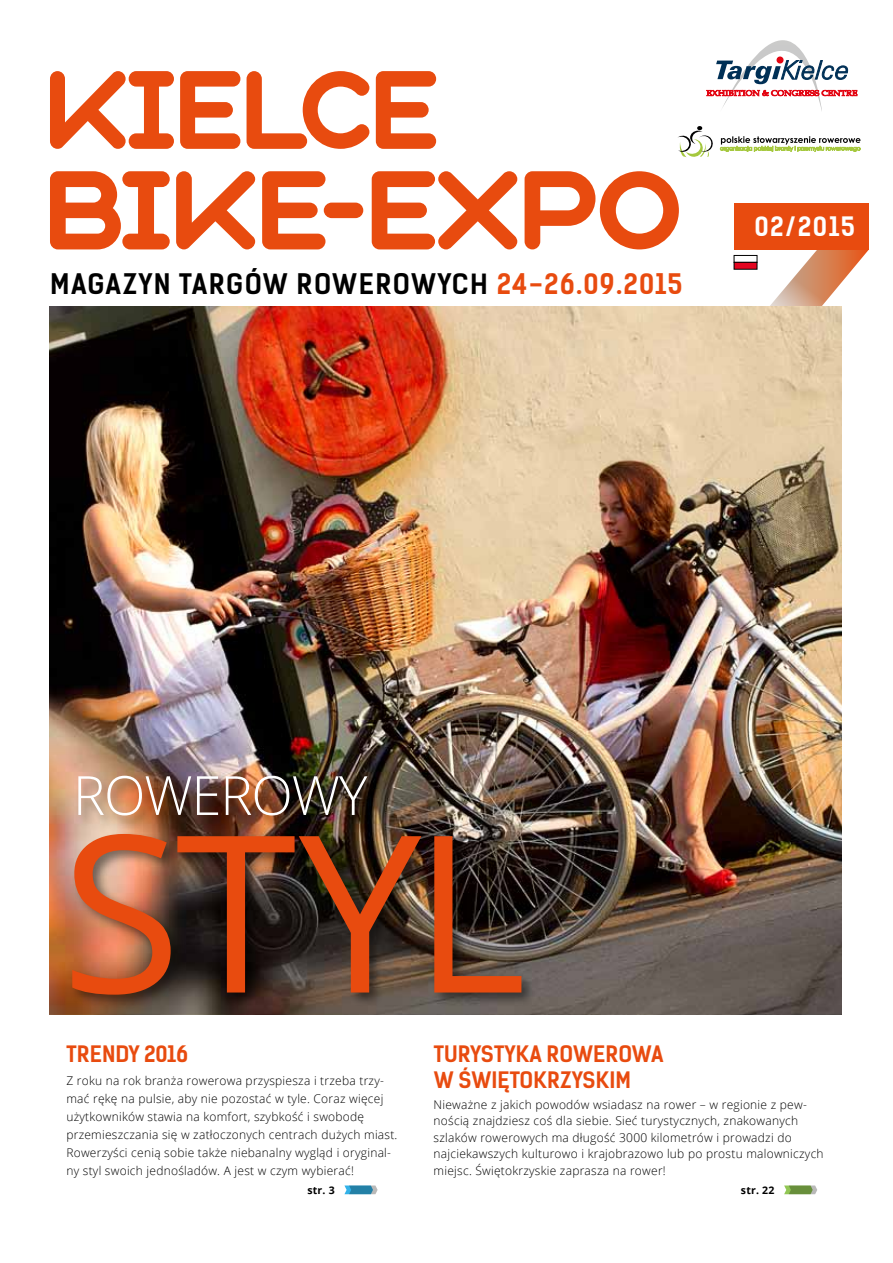
<style>
.page{position:relative;width:893px;height:1263px;background:#fff}
.page>*{position:absolute;margin:0;border:0;box-sizing:border-box;transform-origin:0 0}
.t1{font:219px "Open Sans";color:#e84b0f}
.t2{font:300 54.15px "Open Sans";letter-spacing:-.02em;color:#fff}
.t3{font:700 27px "Kelson Sans";letter-spacing:.04em;color:#000}
.t4{font:700 25.5px "Kelson Sans";letter-spacing:.06em;color:#fff}
.t5{font:700 21.6px/25.5px "Kelson Sans";letter-spacing:.005em;color:#e84b0f}
.t6{font:300 12px/18px "Open Sans";letter-spacing:.02em;color:#000}
.t7{font:700 10.5px "Open Sans";color:#000}
.s1{color:#e84b0f}
</style>
<div class="page">
<svg style="left:721px;top:250px;width:148px;height:57px"></svg>
<img style="left:50px;top:307px;width:792px;height:707px">
<div style="left:734px;top:255px;width:23px;height:7px;background:#fff"></div>
<div style="left:734px;top:255px;width:23px;height:7px;border:1px solid #000"></div>
<div style="left:734px;top:262px;width:23px;height:7px;background:#e30520"></div>
<div style="left:734px;top:262px;width:23px;height:7px;border:1px solid #000"></div>
<svg style="left:706px;top:40px;width:151px;height:71px"></svg>
<div style="left:734px;top:203px;width:135px;height:47px;background:#e84b0f"></div>
<svg style="left:678px;top:126px;width:35px;height:31px"></svg>
<svg style="left:720px;top:136px;width:140px;height:16px"></svg>
<div style="left:69px;top:831px;width:467px;height:179px;background:#000;opacity:.49"></div>
<svg style="left:50px;top:71px;width:386px;height:78px"></svg>
<svg style="left:50px;top:171px;width:629px;height:78px"></svg>
<div style="left:75px;top:773px;width:306px;height:57px;background:#000;opacity:.44"></div>
<svg style="left:344px;top:1185px;width:34px;height:9px"></svg>
<svg style="left:784px;top:1185px;width:33px;height:9px"></svg>
<h3 class="t3" style="left:50px;top:267px;width:633px">MAGAZYN TARGÓW ROWEROWYCH <span class="s1">24-26.09.2015</span></h3>
<h3 class="t4" style="left:754px;top:211px;width:102px">02/2015</h3>
<h2 class="t2" style="left:73px;top:758px;width:296px">Rowerowy</h2>
<h1 class="t1" style="left:61px;top:763px;width:467px">STYL</h1>
<h3 class="t5" style="left:434px;top:1042px;width:231px">TURYSTYKA ROWEROWA<br>W ŚWIĘTOKRZYSKIM</h3>
<p class="t6" style="left:434px;top:1096px;width:392px;line-height:16.5px">Nieważne z jakich powodów wsiadasz na rower – w regionie z pew&shy;nością znajdziesz coś dla siebie. Sieć turystycznych, znakowanych szlaków rowerowych ma długość 3000 kilometrów i prowadzi do najciekawszych kulturowo i krajobrazowo lub po prostu malowniczych miejsc. Świętokrzyskie zaprasza na rower!</p>
<h3 class="t5" style="left:67px;top:1042px;width:123px">TRENDY 2016</h3>
<p class="t6" style="left:66px;top:1071px;width:333px">Z roku na rok branża rowerowa przyspiesza i trzeba trzy&shy;mać rękę na pulsie, aby nie pozostać w tyle. Coraz więcej użytkowników stawia na komfort, szybkość i swobodę przemieszczania się w zatłoczonych centrach dużych miast.<br>Rowerzyści cenią sobie także niebanalny wygląd i oryginal&shy;ny styl swoich jednośladów. A jest w czym wybierać!</p>
<p class="t7" style="left:307px;top:1182px;width:29px">str. 3</p>
<p class="t7" style="left:741px;top:1182px;width:35px">str. 22</p>
</div>
